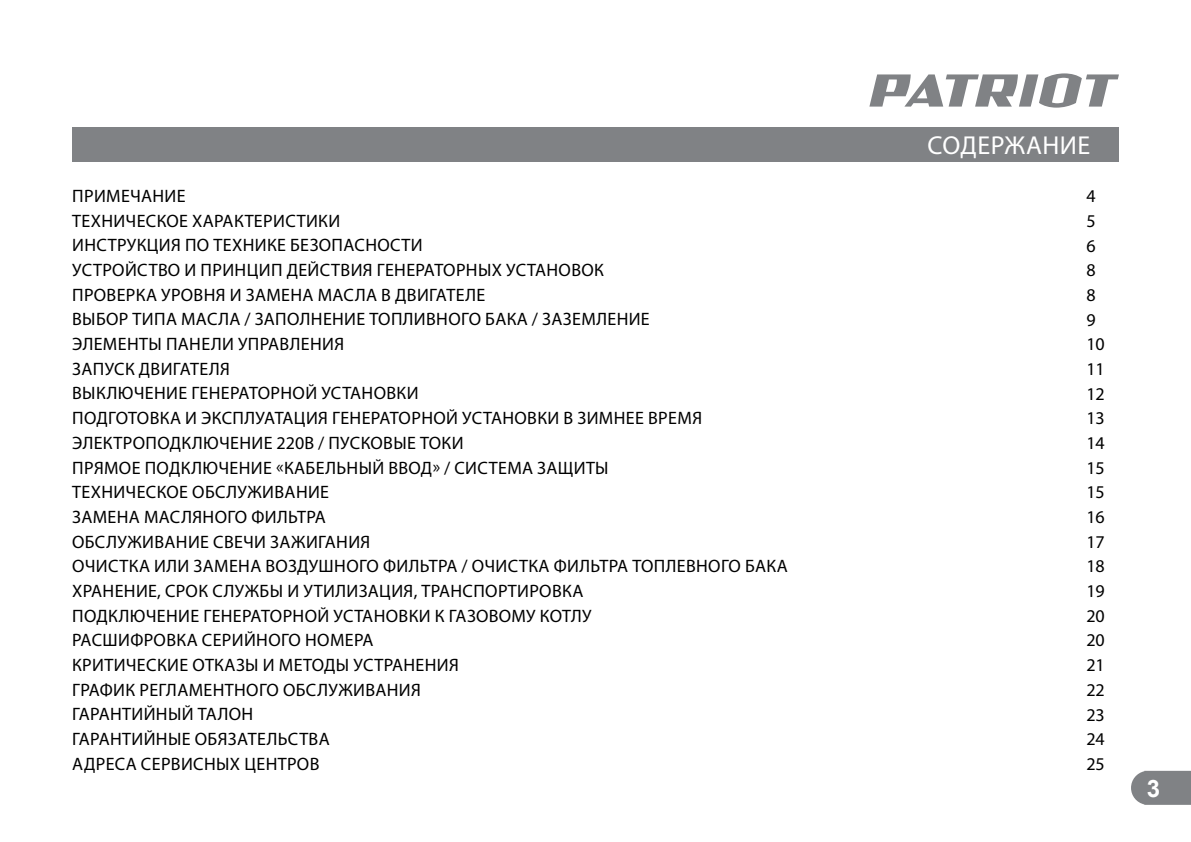
<style>
.page{position:relative;width:1191px;height:842px;background:#fff}
.page>*{position:absolute;margin:0;border:0;box-sizing:border-box;transform-origin:0 0}
.t1{font:26px "Myriad Pro";letter-spacing:.02em;color:#fff}
.t2{font:700 24px "Arial";color:#fff}
.t3{font:18px/24.6px "Myriad Pro";letter-spacing:.02em;color:#000}
.t4{font:18px/24.6px "Myriad Pro";color:#000}
</style>
<div class="page">
<svg style="left:1131px;top:771px;width:60px;height:34px;background:#888a8c"></svg>
<svg style="left:869px;top:73px;width:250px;height:35px"></svg>
<div style="left:72px;top:127px;width:1047px;height:34px;background:#808285"></div>
<h1 class="t1" style="left:927px;top:129px;width:164px">СОДЕРЖАНИЕ</h1>
<p class="t3" style="left:72px;top:183px;width:717px">ПРИМЕЧАНИЕ<br>ТЕХНИЧЕСКОЕ ХАРАКТЕРИСТИКИ<br>ИНСТРУКЦИЯ ПО ТЕХНИКЕ БЕЗОПАСНОСТИ<br>УСТРОЙСТВО И ПРИНЦИП ДЕЙСТВИЯ ГЕНЕРАТОРНЫХ УСТАНОВОК<br>ПРОВЕРКА УРОВНЯ И ЗАМЕНА МАСЛА В ДВИГАТЕЛЕ<br>ВЫБОР ТИПА МАСЛА / ЗАПОЛНЕНИЕ ТОПЛИВНОГО БАКА / ЗАЗЕМЛЕНИЕ<br>ЭЛЕМЕНТЫ ПАНЕЛИ УПРАВЛЕНИЯ<br>ЗАПУСК ДВИГАТЕЛЯ<br>ВЫКЛЮЧЕНИЕ ГЕНЕРАТОРНОЙ УСТАНОВКИ<br>ПОДГОТОВКА И ЭКСПЛУАТАЦИЯ ГЕНЕРАТОРНОЙ УСТАНОВКИ В ЗИМНЕЕ ВРЕМЯ ЭЛЕКТРОПОДКЛЮЧЕНИЕ 220В / ПУСКОВЫЕ ТОКИ<br>ПРЯМОЕ ПОДКЛЮЧЕНИЕ «КАБЕЛЬНЫЙ ВВОД» / СИСТЕМА ЗАЩИТЫ<br>ТЕХНИЧЕСКОЕ ОБСЛУЖИВАНИЕ<br>ЗАМЕНА МАСЛЯНОГО ФИЛЬТРА<br>ОБСЛУЖИВАНИЕ СВЕЧИ ЗАЖИГАНИЯ<br>ОЧИСТКА ИЛИ ЗАМЕНА ВОЗДУШНОГО ФИЛЬТРА / ОЧИСТКА ФИЛЬТРА ТОПЛЕВНОГО БАКА ХРАНЕНИЕ, СРОК СЛУЖБЫ И УТИЛИЗАЦИЯ, ТРАНСПОРТИРОВКА<br>ПОДКЛЮЧЕНИЕ ГЕНЕРАТОРНОЙ УСТАНОВКИ К ГАЗОВОМУ КОТЛУ<br>РАСШИФРОВКА СЕРИЙНОГО НОМЕРА<br>КРИТИЧЕСКИЕ ОТКАЗЫ И МЕТОДЫ УСТРАНЕНИЯ<br>ГРАФИК РЕГЛАМЕНТНОГО ОБСЛУЖИВАНИЯ<br>ГАРАНТИЙНЫЙ ТАЛОН<br>ГАРАНТИЙНЫЕ ОБЯЗАТЕЛЬСТВА<br>АДРЕСА СЕРВИСНЫХ ЦЕНТРОВ</p>
<p class="t4" style="left:1086px;top:184px;width:20px">4<br>5<br>6<br>8<br>8<br>9<br>10<br>11<br>12<br>13<br>14<br>15<br>15<br>16<br>17<br>18<br>19<br>20<br>20<br>21<br>22<br>23<br>24<br>25</p>
<h2 class="t2" style="left:1146px;top:771px;width:15px">3</h2>
</div>
